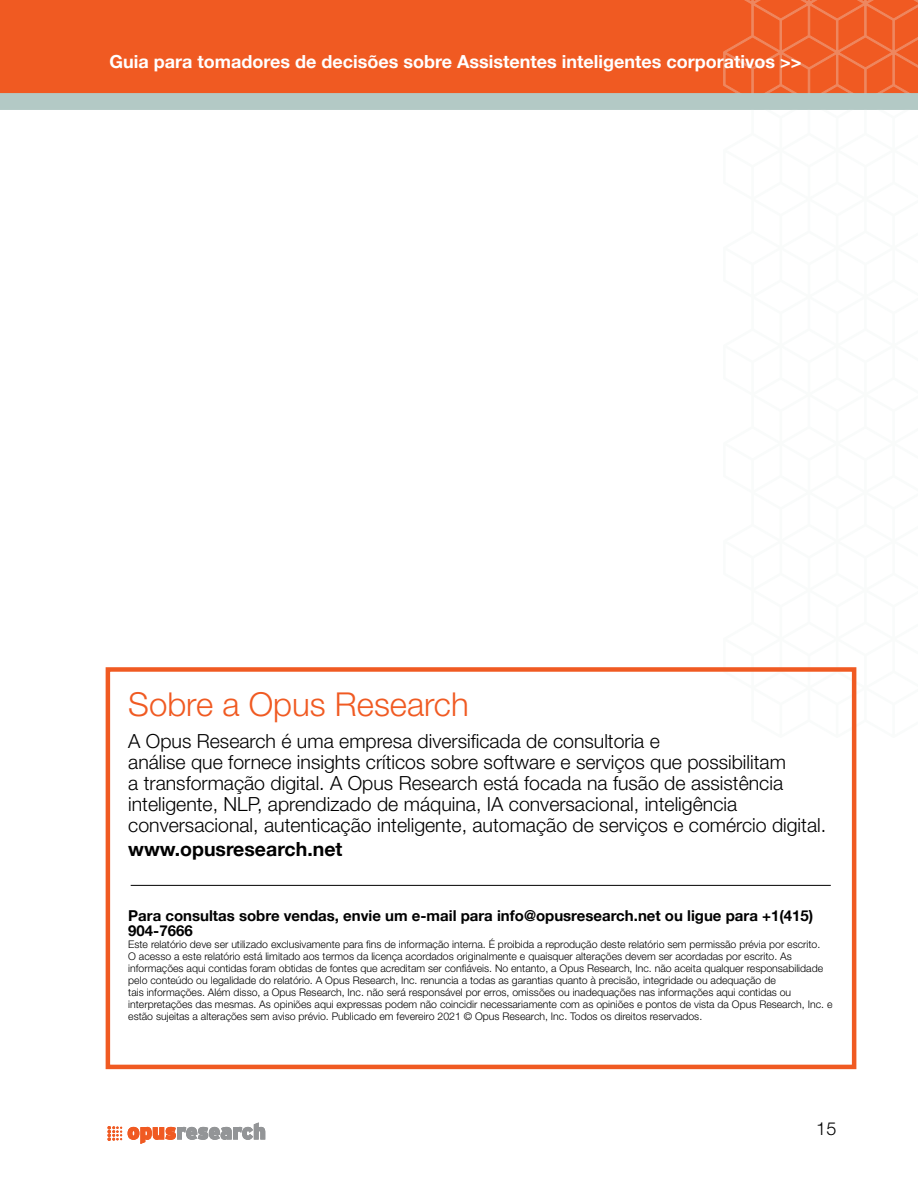
<style>
.page{position:relative;width:918px;height:1188px;background:#fff}
.page>*{position:absolute;margin:0;border:0;box-sizing:border-box;transform-origin:0 0}
.t1{font:300 33px "Helvetica Neue LT Std";color:#f05a22}
.t2{font:300 19.5px/21px "Helvetica Neue LT Std";color:#000}
.t3{font:700 19.5px "Helvetica Neue";color:#000}
.t4{font:700 18px "Helvetica Neue";color:#fff}
.t5{font:300 18px "Helvetica Neue LT Std";color:#000}
.t6{font:700 15px/15px "Helvetica Neue";color:#000}
.t7{font:300 10.5px/12px "Helvetica Neue LT Std";color:#000}
</style>
<div class="page">
<svg style="left:128px;top:1123px;width:137px;height:20px"></svg>
<svg style="left:108px;top:1126px;width:14px;height:14px"></svg>
<div style="left:0;top:0;width:724px;height:93px;background:#f05a22"></div>
<svg style="left:724px;top:0;width:194px;height:738px"></svg>
<div style="left:106px;top:667px;width:750px;height:402px;border:4px solid #f05a22"></div>
<hr style="left:131px;top:885px;width:700px;height:1px;background:#000">
<div style="left:0;top:94px;width:918px;height:15px;background:#b3c9c5"></div>
<div style="left:0;top:93px;width:918px;height:17px;border:2px solid #b3c9c5"></div>
<h3 class="t4" style="left:110px;top:50px;width:694px">Guia para tomadores de decisões sobre Assistentes inteligentes corporativos &gt;&gt;</h3>
<h1 class="t1" style="left:128px;top:684px;width:342px">Sobre a Opus Research</h1>
<p class="t2" style="left:128px;top:730px;width:699px">A Opus Research é uma empresa diversificada de consultoria e<br>análise que fornece insights críticos sobre software e serviços que possibilitam<br>a transformação digital. A Opus Research está focada na fusão de assistência inteligente, NLP, aprendizado de máquina, IA conversacional, inteligência conversacional, autenticação inteligente, automação de serviços e comércio digital.</p>
<h2 class="t3" style="left:128px;top:837px;width:216px">www.opusresearch.net</h2>
<h3 class="t6" style="left:128px;top:907px;width:687px">Para consultas sobre vendas, envie um e-mail para info@opusresearch.net ou ligue para +1(415)<br>904-7666</h3>
<p class="t7" style="left:128px;top:938px;width:706px">Este relatório deve ser utilizado exclusivamente para fins de informação interna. É proibida a reprodução deste relatório sem permissão prévia por escrito.<br>O acesso a este relatório está limitado aos termos da licença acordados originalmente e quaisquer alterações devem ser acordadas por escrito. As informações aqui contidas foram obtidas de fontes que acreditam ser confiáveis. No entanto, a Opus Research, Inc. não aceita qualquer responsabilidade pelo conteúdo ou legalidade do relatório. A Opus Research, Inc. renuncia a todas as garantias quanto à precisão, integridade ou adequação de<br>tais informações. Além disso, a Opus Research, Inc. não será responsável por erros, omissões ou inadequações nas informações aqui contidas ou interpretações das mesmas. As opiniões aqui expressas podem não coincidir necessariamente com as opiniões e pontos de vista da Opus Research, Inc. e estão sujeitas a alterações sem aviso prévio. Publicado em fevereiro 2021 © Opus Research, Inc. Todos os direitos reservados.</p>
<h3 class="t5" style="left:816px;top:1117px;width:22px">15</h3>
</div>
